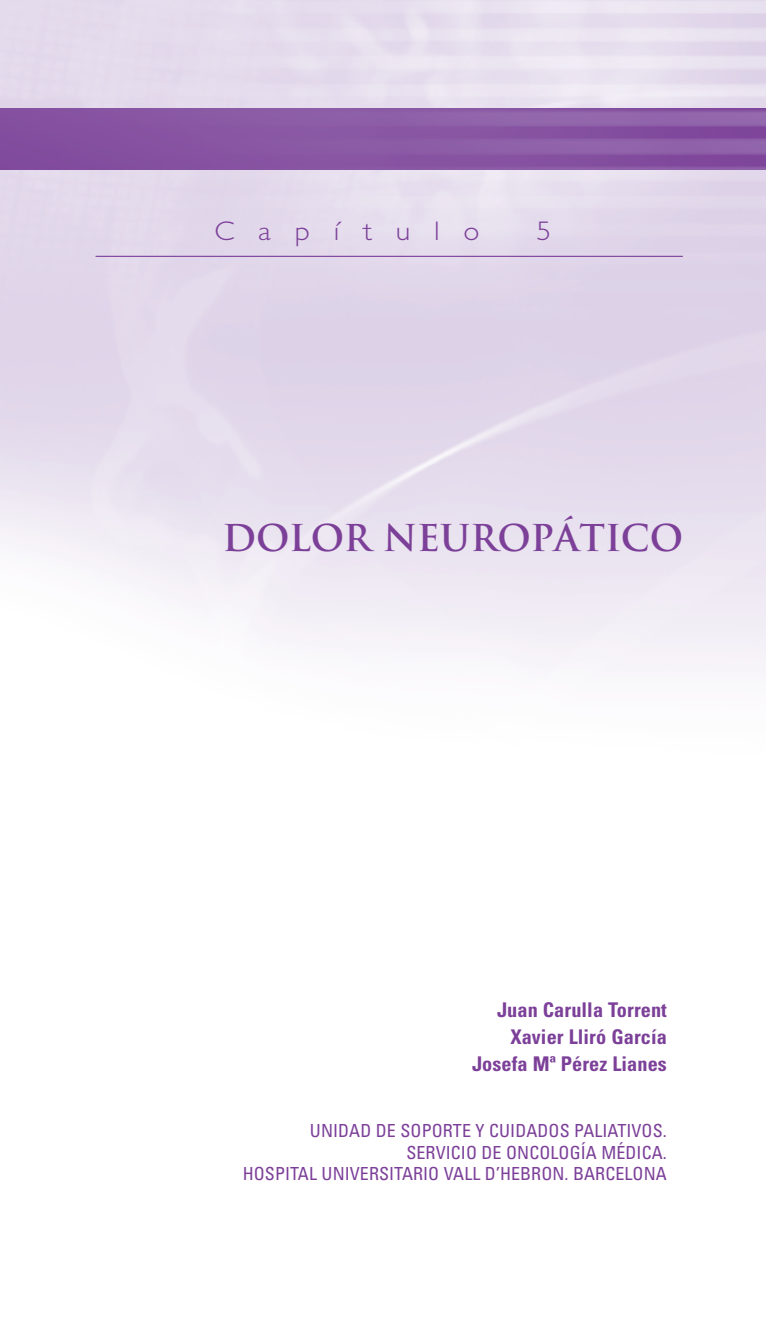
<style>
.page{position:relative;width:766px;height:1340px;background:#fff}
.page>*{position:absolute;margin:0;border:0;box-sizing:border-box;transform-origin:0 0}
.t1{font:700 36px "Trajan";color:#7c4099}
.t2{font:300 27px "Gill Sans";letter-spacing:.8em;color:#7c4099;scale:1.1 1}
.t3{font:700 condensed 20.25px/27px "Univers";letter-spacing:.005em;color:#7c4099;text-align:right}
.t4{font:condensed 18px/21.6px "Univers";letter-spacing:.005em;color:#7c4099;text-align:right}
</style>
<div class="page">
<img style="left:0;top:0;width:765px;height:672px">
<img style="left:0;top:109px;width:765px;height:61px">
<hr style="left:95px;top:256px;width:587px;height:1px;background:#7c4099">
<h2 class="t2" style="left:214px;top:215px;width:242px">Capítulo</h2>
<h2 class="t2" style="left:536px;top:215px;width:15px">5</h2>
<h1 class="t1" style="left:222px;top:517px;width:462px">DOLOR NEUROPÁTICO</h1>
<p class="t3" style="left:472px;top:997px;width:196px">Juan Carulla Torrent<br>Xavier Lliró García<br>Josefa Mª Pérez Lianes</p>
<p class="t4" style="left:243px;top:1121px;width:425px">UNIDAD DE SOPORTE Y CUIDADOS PALIATIVOS.<br>SERVICIO DE ONCOLOGÍA MÉDICA.<br>HOSPITAL UNIVERSITARIO VALL D’HEBRON. BARCELONA</p>
</div>
